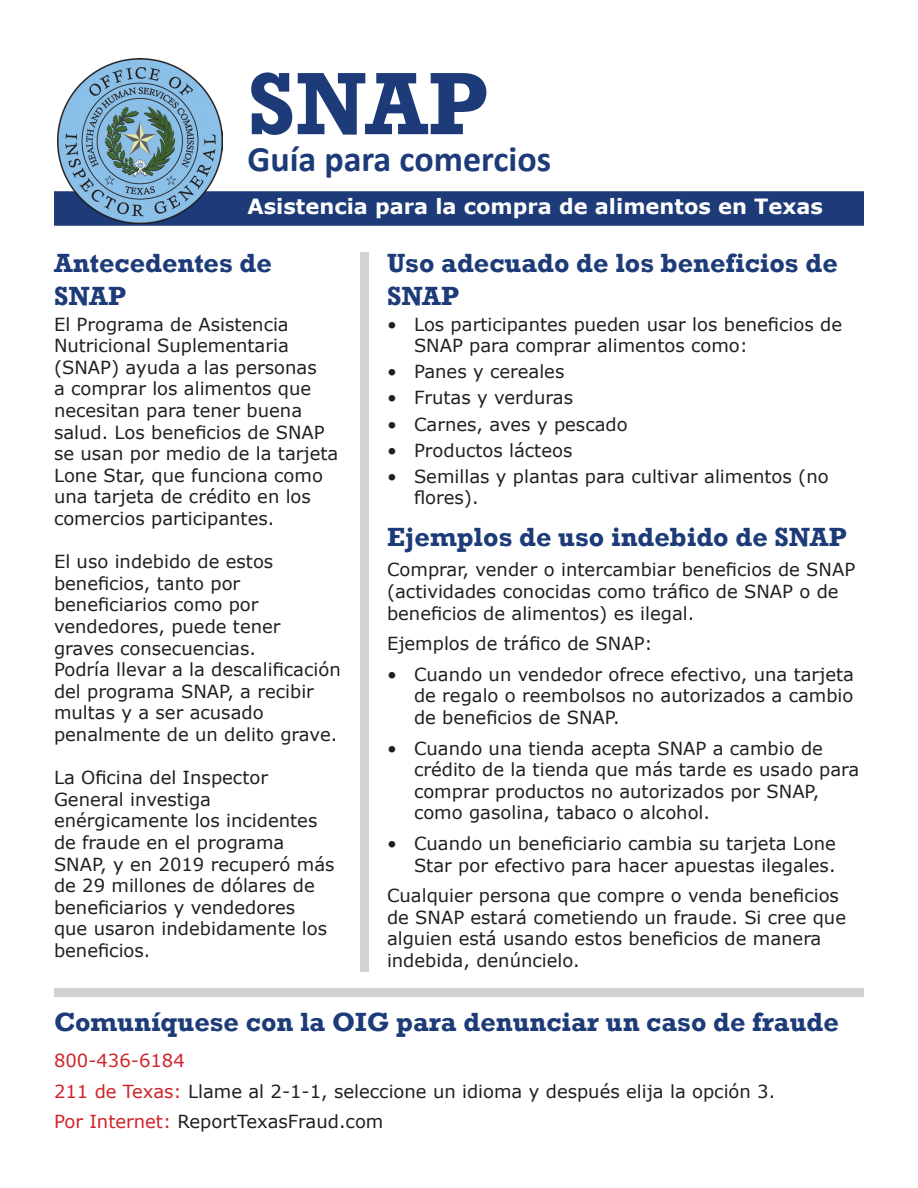
<style>
.page{position:relative;width:918px;height:1188px;background:#fff}
.page>*{position:absolute;margin:0;border:0;box-sizing:border-box;transform-origin:0 0}
.t1{font:700 90px "Rockwell";color:#1d3b78}
.t2{font:700 36px "Calibri";color:#1d3b78}
.t3{font:700 27px/32.4px "Rockwell";color:#1d3b78}
.t4{font:700 21px "Verdana";color:#fff}
.t5{font:18px/21.6px "Verdana";color:#231f20}
.t6{font:18px "Verdana";color:#d1232a}
.s1{color:#d1232a}
</style>
<div class="page">
<div style="left:54px;top:191px;width:810px;height:35px;background:#1d3b78"></div>
<img style="left:58px;top:59px;width:165px;height:165px">
<div style="left:360px;top:252px;width:9px;height:720px;background:#d1d2d4"></div>
<div style="left:54px;top:988px;width:810px;height:9px;background:#d1d2d4"></div>
<p class="t1" style="left:248px;top:49px;width:242px">SNAP</p>
<p class="t2" style="left:248px;top:134px;width:305px">Guía para comercios</p>
<p class="t4" style="left:248px;top:192px;width:577px">Asistencia para la compra de alimentos en Texas</p>
<p class="t3" style="left:54px;top:247px;width:219px">Antecedentes de<br>SNAP</p>
<p class="t5" style="left:54px;top:313px;width:286px">El Programa de Asistencia<br>Nutricional Suplementaria (SNAP) ayuda a las personas<br>a comprar los alimentos que necesitan para tener buena salud. Los beneficios de SNAP se usan por medio de la tarjeta<br>Lone Star, que funciona como una tarjeta de crédito en los comercios participantes.</p>
<p class="t5" style="left:54px;top:551px;width:228px">El uso indebido de estos beneficios, tanto por beneficiarios como por vendedores, puede tener graves consecuencias.</p>
<p class="t5" style="left:54px;top:659px;width:288px">Podría llevar a la descalificación del programa SNAP, a recibir multas y a ser acusado penalmente de un delito grave.</p>
<p class="t5" style="left:54px;top:767px;width:282px">La Oficina del Inspector<br>General investiga enérgicamente los incidentes de fraude en el programa<br>SNAP, y en 2019 recuperó más de 29 millones de dólares de beneficiarios y vendedores<br>que usaron indebidamente los beneficios.</p>
<p class="t3" style="left:387px;top:247px;width:452px">Uso adecuado de los beneficios de<br>SNAP</p>
<p class="t5" style="left:414px;top:313px;width:430px;text-indent:-27px">• Los participantes pueden usar los beneficios de<br>SNAP para comprar alimentos como:</p>
<p class="t5" style="left:387px;top:361px;width:179px">• Panes y cereales</p>
<p class="t5" style="left:387px;top:387px;width:188px">• Frutas y verduras</p>
<p class="t5" style="left:387px;top:413px;width:242px">• Carnes, aves y pescado</p>
<p class="t5" style="left:387px;top:439px;width:187px">• Productos lácteos</p>
<p class="t5" style="left:414px;top:465px;width:416px;text-indent:-27px">• Semillas y plantas para cultivar alimentos (no flores).</p>
<p class="t3" style="left:387px;top:521px;width:461px">Ejemplos de uso indebido de SNAP</p>
<p class="t5" style="left:387px;top:559px;width:470px">Comprar, vender o intercambiar beneficios de SNAP (actividades conocidas como tráfico de SNAP o de beneficios de alimentos) es ilegal.</p>
<p class="t5" style="left:387px;top:633px;width:267px">Ejemplos de tráfico de SNAP:</p>
<p class="t5" style="left:414px;top:663px;width:442px;text-align:justify;text-indent:-27px">• Cuando un vendedor ofrece efectivo, una tarjeta de regalo o reembolsos no autorizados a cambio de beneficios de SNAP.</p>
<p class="t5" style="left:414px;top:737px;width:447px;text-indent:-27px">• Cuando una tienda acepta SNAP a cambio de crédito de la tienda que más tarde es usado para comprar productos no autorizados por SNAP, como gasolina, tabaco o alcohol.</p>
<p class="t5" style="left:387px;top:832px;width:451px;text-align:right">• Cuando un beneficiario cambia su tarjeta Lone<br>Star por efectivo para hacer apuestas ilegales.</p>
<p class="t5" style="left:387px;top:885px;width:461px">Cualquier persona que compre o venda beneficios de SNAP estará cometiendo un fraude. Si cree que alguien está usando estos beneficios de manera indebida, denúncielo.</p>
<p class="t3" style="left:54px;top:1005px;width:786px">Comuníquese con la OIG para denunciar un caso de fraude</p>
<p class="t6" style="left:54px;top:1048px;width:132px">800-436-6184</p>
<p class="t5" style="left:54px;top:1080px;width:723px"><span class="s1">211 de Texas:</span> Llame al 2-1-1, seleccione un idioma y después elija la opción 3.</p>
<p class="t5" style="left:54px;top:1111px;width:331px"><span class="s1">Por Internet:</span> ReportTexasFraud.com</p>
</div>
